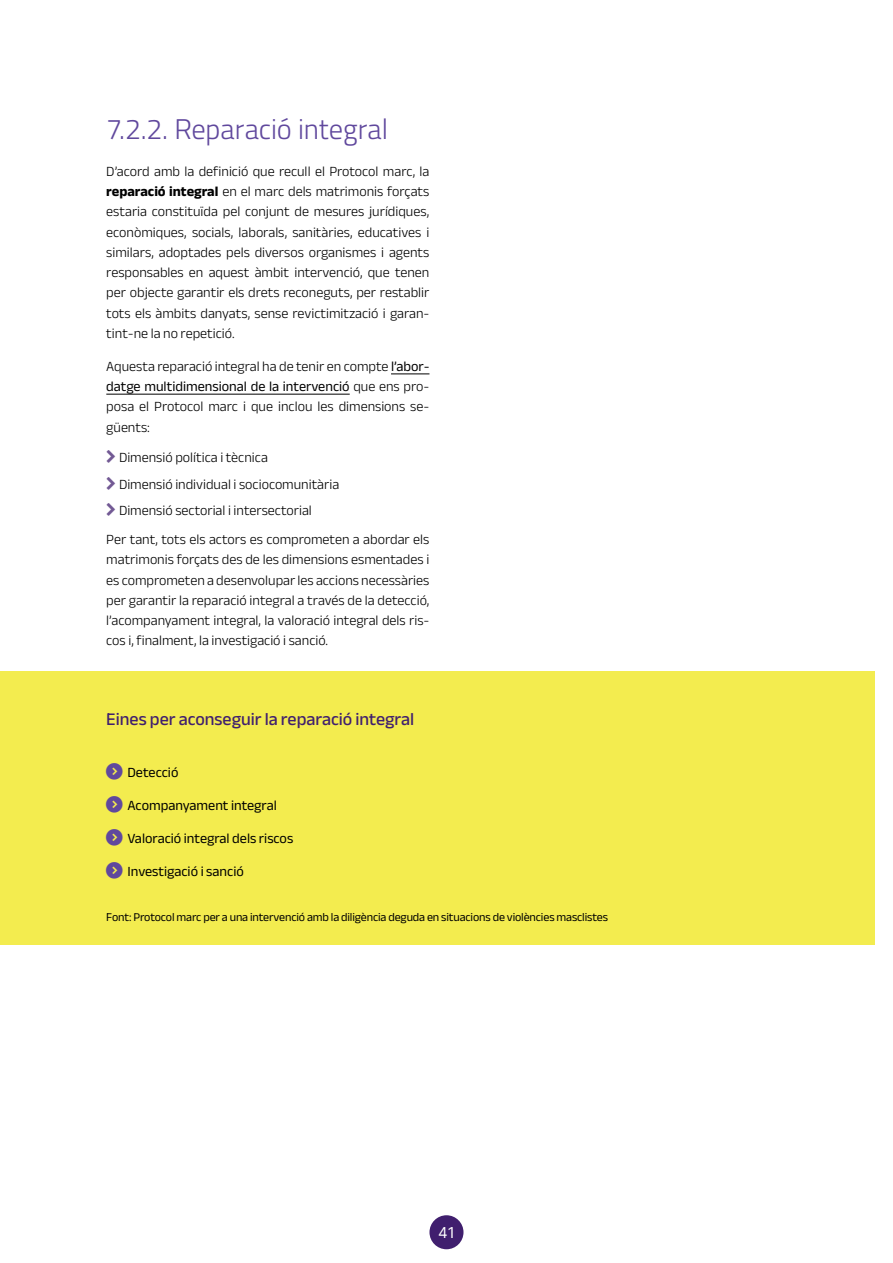
<style>
.page{position:relative;width:893px;height:1263px;background:#fff}
.page>*{position:absolute;margin:0;border:0;box-sizing:border-box;transform-origin:0 0}
.t1{font:300 28.5px "Titillium Web";color:#60489d}
.t2{font:500 18px "Anek Bangla";color:#401f6e}
.t3{font:15px "Inter";color:#fff}
.t4{font:300 14.25px/20.2px "Anek Bangla";color:#000;text-align:justify}
.t5{font:14.25px "Anek Bangla";color:#000}
.t6{font:12px "Anek Bangla";letter-spacing:-.01em;color:#000}
.s1{font-weight:700}
.s2{font-weight:400}
</style>
<div class="page">
<div style="left:429px;top:1215px;width:34px;height:34px;background:#401f6e;border-radius:50%"></div>
<hr style="left:391px;top:374px;width:38px;height:1px;background:#000">
<hr style="left:106px;top:394px;width:244px;height:1px;background:#000">
<div style="left:0;top:672px;width:874px;height:273px;background:#f3ec4f"></div>
<h1 class="t1" style="left:106px;top:108px;width:283px">7.2.2. Reparació integral</h1>
<p class="t4" style="left:106px;top:161px;width:325px">D’acord amb la definició que recull el Protocol marc, la <span class="s1">reparació integral</span> en el marc dels matrimonis forçats estaria constituïda pel conjunt de mesures jurídiques, econòmiques, socials, laborals, sanitàries, educatives i similars, adoptades pels diversos organismes i agents responsables en aquest àmbit intervenció, que tenen per objecte garantir els drets reconeguts, per restablir tots els àmbits danyats, sense revictimització i garan&shy;tint-ne la no repetició.</p>
<p class="t4" style="left:106px;top:356px;width:325px">Aquesta reparació integral ha de tenir en compte <span class="s2">l’abor&shy;datge multidimensional de la intervenció</span> que ens pro&shy;posa el Protocol marc i que inclou les dimensions se&shy;güents:</p>
<p class="t4" style="left:119px;top:444px;width:222px;line-height:26.5px;text-align:left">Dimensió política i tècnica<br>Dimensió individual i sociocomunitària<br>Dimensió sectorial i intersectorial</p>
<p class="t4" style="left:106px;top:529px;width:325px">Per tant, tots els actors es comprometen a abordar els matrimonis forçats des de les dimensions esmentades i es comprometen a desenvolupar les accions necessàries per garantir la reparació integral a través de la detecció, l’acompanyament integral, la valoració integral dels ris&shy;cos i, finalment, la investigació i sanció.</p>
<p class="t2" style="left:106px;top:708px;width:309px">Eines per aconseguir la reparació integral</p>
<p class="t5" style="left:128px;top:763px;width:52px">Detecció</p>
<p class="t5" style="left:128px;top:796px;width:151px">Acompanyament integral</p>
<p class="t5" style="left:128px;top:829px;width:167px">Valoració integral dels riscos</p>
<p class="t5" style="left:128px;top:862px;width:118px">Investigació i sanció</p>
<p class="t6" style="left:106px;top:910px;width:503px">Font: Protocol marc per a una intervenció amb la diligència deguda en situacions de violències masclistes</p>
<p class="t3" style="left:438px;top:1221px;width:18px">41</p>
</div>
